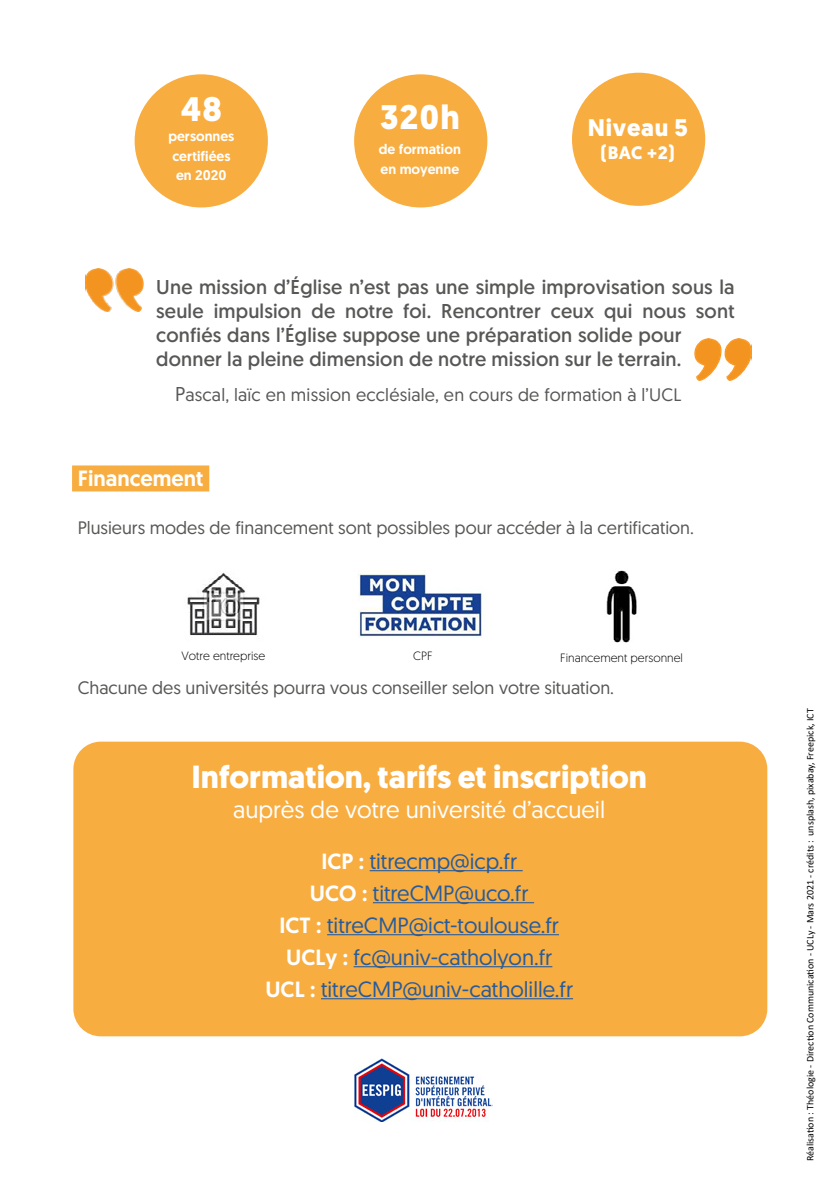
<style>
.page{position:relative;width:840px;height:1191px;background:#fff}
.page>*{position:absolute;margin:0;border:0;box-sizing:border-box;transform-origin:0 0}
.t1{font:700 34px "Geomanist";letter-spacing:.03em;color:#fff}
.t2{font:700 32px "Geomanist";color:#fff}
.t3{font:24px "Geomanist";color:#fff}
.t4{font:700 24px "Geomanist";letter-spacing:.03em;color:#fff}
.t5{font:22px/32px "Geomanist";color:#275b9b;text-align:center}
.t6{font:500 22px "Geomanist";color:#fff}
.t7{font:20px/24px "Geomanist";letter-spacing:.01em;color:#575756}
.t8{font:18px "Geomanist";color:#575756}
.t9{font:700 18px "Geomanist";color:#fff}
.t10{font:500 14px/19.6px "Geomanist";color:#fff}
.t11{font:300 12px "Geomanist";color:#000}
.t12{font:10px "Calibri";color:#000}
.s1{font-size:20px}
.s2{font-weight:500;color:#fff}
</style>
<div class="page">
<div style="left:72px;top:465px;width:137px;height:26px;background:#f8ad41"></div>
<div style="left:72px;top:740px;width:695px;height:297px;background:#f8ad41;border-radius:28px"></div>
<div style="left:71px;top:739px;width:697px;height:299px;border:2px solid #fff;border-radius:28px"></div>
<hr style="left:369px;top:870px;width:153px;height:1px;background:#275b9b">
<hr style="left:372px;top:902px;width:162px;height:1px;background:#275b9b">
<hr style="left:327px;top:934px;width:231px;height:1px;background:#275b9b">
<hr style="left:353px;top:966px;width:199px;height:1px;background:#275b9b">
<hr style="left:321px;top:998px;width:251px;height:1px;background:#275b9b">
<div style="left:354px;top:74px;width:133px;height:133px;background:#f8ad41;border-radius:50%"></div>
<div style="left:571px;top:73px;width:133px;height:133px;background:#f8ad41;border-radius:50%"></div>
<div style="left:134px;top:74px;width:134px;height:133px;background:#f8ad41;border-radius:50%"></div>
<img style="left:187px;top:572px;width:73px;height:65px">
<img style="left:358px;top:570px;width:126px;height:68px">
<img style="left:606px;top:570px;width:31px;height:73px">
<img style="left:354px;top:1058px;width:138px;height:63px">
<img style="left:86px;top:269px;width:57px;height:42px">
<img style="left:694px;top:338px;width:57px;height:43px">
<h1 class="t1" style="left:181px;top:87px;width:42px">48</h1>
<p class="t10" style="left:168px;top:126px;width:67px">personnes certifiées en 2020</p>
<h1 class="t1" style="left:379px;top:94px;width:81px">320h</h1>
<p class="t10" style="left:378px;top:139px;width:83px">de formation en moyenne</p>
<p class="t4" style="left:587px;top:111px;width:101px">Niveau 5</p>
<p class="t9" style="left:600px;top:141px;width:75px">(BAC +2)</p>
<p class="t7" style="left:156px;top:274px;width:579px">Une mission d’Église n’est pas une simple improvisation sous la seule impulsion de notre foi. Rencontrer ceux qui nous sont confiés dans l’Église suppose une préparation solide pour donner la pleine dimension de notre mission sur le terrain.</p>
<p class="t8" style="left:175px;top:383px;width:507px"><span class="s1">P</span>ascal, laïc en mission ecclésiale, en cours de formation à l’UCL</p>
<p class="t6" style="left:78px;top:463px;width:127px">Financement</p>
<p class="t8" style="left:78px;top:516px;width:617px">Plusieurs modes de financement sont possibles pour accéder à la certification.</p>
<p class="t11" style="left:181px;top:648px;width:85px">Votre entreprise</p>
<p class="t11" style="left:413px;top:648px;width:21px">CPF</p>
<p class="t11" style="left:560px;top:650px;width:124px">Financement personnel</p>
<p class="t8" style="left:78px;top:676px;width:537px">Chacune des universités pourra vous conseiller selon votre situation.</p>
<h2 class="t2" style="left:191px;top:755px;width:457px">Information, tarifs et inscription</h2>
<p class="t3" style="left:233px;top:793px;width:373px">auprès de votre université d’accueil</p>
<p class="t5" style="left:265px;top:844px;width:309px"><span class="s2">ICP :</span> titrecmp@icp.fr<br><span class="s2">UCO :</span> titreCMP@uco.fr<br><span class="s2">ICT :</span> titreCMP@ict-toulouse.fr<br><span class="s2">UCLy :</span> fc@univ-catholyon.fr<br><span class="s2">UCL :</span> titreCMP@univ-catholille.fr</p>
<p class="t12" style="left:802px;top:1161px;width:454px;rotate:-90deg">Réalisation : Théologie - Direction Communication - UCLy - Mars 2021 - crédits : unsplash, pixabay, Freepick, ICT</p>
</div>
